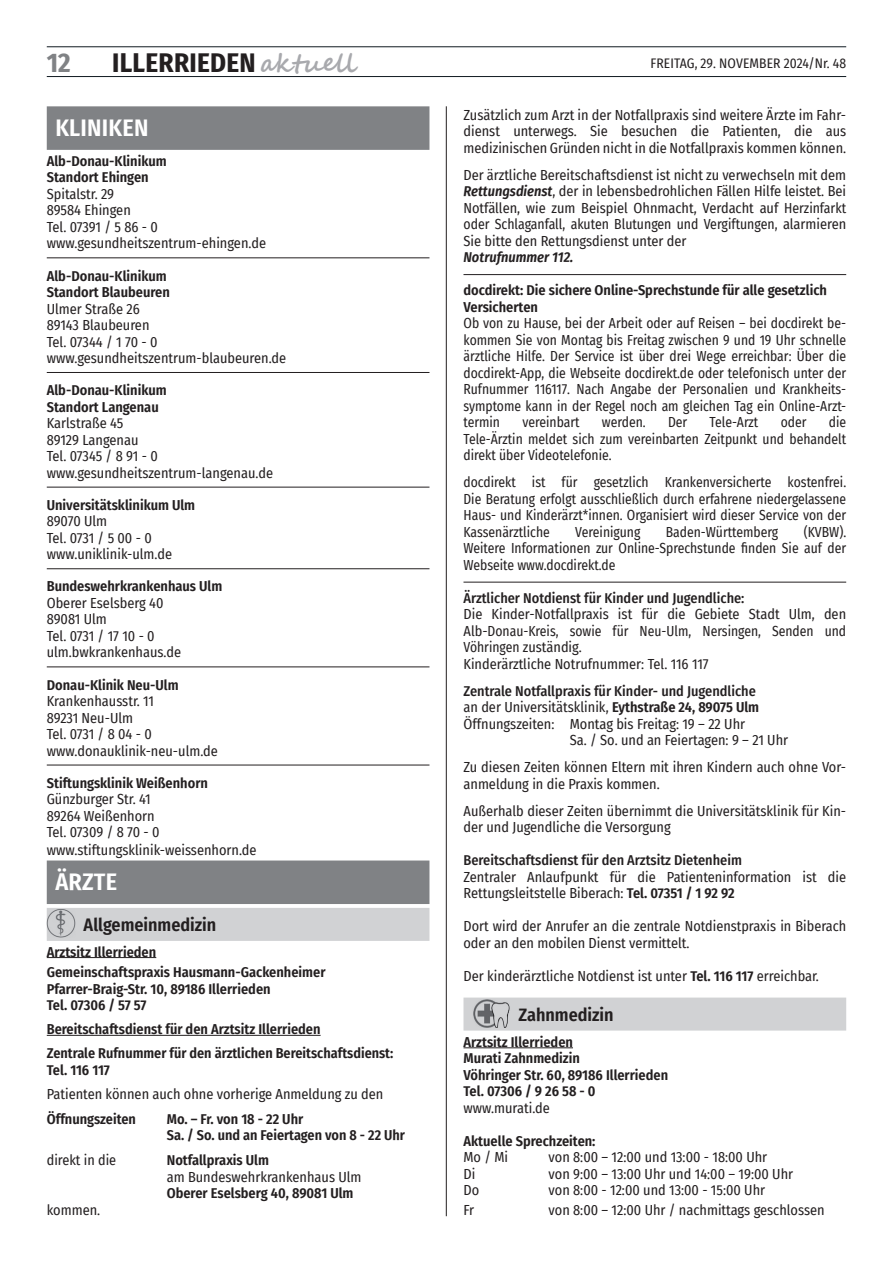
<style>
.page{position:relative;width:893px;height:1263px;background:#fff}
.page>*{position:absolute;margin:0;border:0;box-sizing:border-box;transform-origin:0 0}
.t1{font:700 27px "Fira Sans Condensed";letter-spacing:.01em;color:#231f20}
.t2{font:700 27px "Fira Sans Condensed";color:#808285}
.t3{font:600 24px "Fira Sans Condensed";letter-spacing:.01em;color:#fff}
.t4{font:600 18px "Fira Sans Condensed";color:#231f20}
.t5{font:14.25px/16.5px "Fira Sans Condensed";color:#231f20}
.t6{font:14.25px/16.5px "Fira Sans Condensed";color:#231f20;text-align:justify;scale:.95 1}
.t7{font:600 14.25px/16.5px "Fira Sans Condensed";color:#231f20}
.t8{font:500 14.25px "Fira Sans Condensed";color:#231f20}
.t9{font:italic 600 14.25px "Fira Sans Condensed";color:#231f20}
.t10{font:13.5px "Fira Sans Condensed";letter-spacing:.01em;color:#231f20}
.s1{font-family:"Segoe Script";font-size:25.5px;color:#a8a9ad}
.s2{font-weight:600;font-style:italic}
.s3{font-weight:600}
</style>
<div class="page">
<hr style="left:446px;top:106px;width:1px;height:1110px;background:#231f20">
<hr style="left:47px;top:76px;width:799px;height:1px;background:#101a21">
<hr style="left:47px;top:47px;width:799px;height:1px;background:#101a21">
<hr style="left:47px;top:258px;width:382px;height:1px;background:#231f20">
<hr style="left:47px;top:372px;width:382px;height:1px;background:#231f20">
<hr style="left:47px;top:487px;width:382px;height:1px;background:#231f20">
<hr style="left:47px;top:568px;width:382px;height:1px;background:#231f20">
<hr style="left:47px;top:667px;width:382px;height:1px;background:#231f20">
<hr style="left:47px;top:765px;width:382px;height:1px;background:#231f20">
<hr style="left:47px;top:957px;width:109px;height:1px;background:#231f20">
<hr style="left:47px;top:1035px;width:274px;height:1px;background:#231f20">
<div style="left:47px;top:106px;width:382px;height:44px;background:#808285"></div>
<div style="left:47px;top:860px;width:382px;height:44px;background:#808285"></div>
<div style="left:47px;top:908px;width:382px;height:33px;background:#d1d2d4"></div>
<img style="left:47px;top:909px;width:28px;height:28px">
<hr style="left:463px;top:274px;width:383px;height:1px;background:#231f20">
<hr style="left:463px;top:582px;width:383px;height:1px;background:#231f20">
<hr style="left:463px;top:1047px;width:110px;height:1px;background:#231f20">
<div style="left:463px;top:997px;width:383px;height:33px;background:#d1d2d4"></div>
<img style="left:473px;top:999px;width:37px;height:28px">
<h1 class="t1" style="left:112px;top:40px;width:244px">ILLERRIEDEN <span class="s1">aktuell</span></h1>
<h1 class="t2" style="left:47px;top:40px;width:25px">12</h1>
<p class="t10" style="left:650px;top:53px;width:197px">FREITAG, 29. NOVEMBER 2024/Nr. 48</p>
<h2 class="t3" style="left:55px;top:108px;width:95px">KLINIKEN</h2>
<p class="t7" style="left:47px;top:152px;width:121px">Alb-Donau-Klinikum<br>Standort Ehingen</p>
<p class="t5" style="left:47px;top:185px;width:221px">Spitalstr. 29<br>89584 Ehingen<br>Tel. 07391 / 5 86 - 0 www.gesundheitszentrum-ehingen.de</p>
<p class="t7" style="left:47px;top:266px;width:125px">Alb-Donau-Klinikum<br>Standort Blaubeuren</p>
<p class="t5" style="left:47px;top:300px;width:241px">Ulmer Straße 26<br>89143 Blaubeuren<br>Tel. 07344 / 1 70 - 0 www.gesundheitszentrum-blaubeuren.de</p>
<p class="t7" style="left:47px;top:381px;width:121px">Alb-Donau-Klinikum<br>Standort Langenau</p>
<p class="t5" style="left:47px;top:415px;width:228px">Karlstraße 45<br>89129 Langenau<br>Tel. 07345 / 8 91 - 0 www.gesundheitszentrum-langenau.de</p>
<p class="t7" style="left:47px;top:496px;width:150px">Universitätsklinikum Ulm</p>
<p class="t5" style="left:47px;top:513px;width:127px">89070 Ulm<br>Tel. 0731 / 5 00 - 0 www.uniklinik-ulm.de</p>
<p class="t7" style="left:47px;top:577px;width:177px">Bundeswehrkrankenhaus Ulm</p>
<p class="t5" style="left:47px;top:594px;width:136px">Oberer Eselsberg 40<br>89081 Ulm<br>Tel. 0731 / 17 10 - 0 ulm.bwkrankenhaus.de</p>
<p class="t7" style="left:47px;top:675px;width:133px">Donau-Klinik Neu-Ulm</p>
<p class="t5" style="left:47px;top:692px;width:173px">Krankenhausstr. 11<br>89231 Neu-Ulm<br>Tel. 0731 / 8 04 - 0 www.donauklinik-neu-ulm.de</p>
<p class="t7" style="left:47px;top:774px;width:163px">Stiftungsklinik Weißenhorn</p>
<p class="t5" style="left:47px;top:791px;width:114px">Günzburger Str. 41<br>89264 Weißenhorn<br>Tel. 07309 / 8 70 - 0</p>
<p class="t5" style="left:47px;top:842px;width:211px">www.stiftungsklinik-weissenhorn.de</p>
<h2 class="t3" style="left:55px;top:862px;width:63px">ÄRZTE</h2>
<p class="t4" style="left:84px;top:910px;width:134px">Allgemeinmedizin</p>
<p class="t7" style="left:47px;top:940px;width:280px;line-height:20.7px">Arztsitz Illerrieden<br>Gemeinschaftspraxis Hausmann-Gackenheimer</p>
<p class="t7" style="left:47px;top:980px;width:225px">Pfarrer-Braig-Str. 10, 89186 Illerrieden<br>Tel. 07306 / 57 57</p>
<p class="t7" style="left:47px;top:1016px;width:348px;line-height:24px">Bereitschaftsdienst für den Arztsitz Illerrieden<br>Zentrale Rufnummer für den ärztlichen Bereitschaftsdienst:</p>
<p class="t7" style="left:47px;top:1061px;width:65px">Tel. 116 117</p>
<p class="t5" style="left:47px;top:1085px;width:338px">Patienten können auch ohne vorherige Anmeldung zu den</p>
<p class="t7" style="left:47px;top:1110px;width:91px">Öffnungszeiten</p>
<p class="t7" style="left:167px;top:1110px;width:240px">Mo. – Fr. von 18 - 22 Uhr<br>Sa. / So. und an Feiertagen von 8 - 22 Uhr</p>
<p class="t5" style="left:47px;top:1152px;width:71px">direkt in die</p>
<p class="t7" style="left:167px;top:1151px;width:104px">Notfallpraxis Ulm</p>
<p class="t5" style="left:167px;top:1168px;width:196px">am Bundeswehrkrankenhaus Ulm</p>
<p class="t7" style="left:167px;top:1184px;width:188px">Oberer Eselsberg 40, 89081 Ulm</p>
<p class="t5" style="left:47px;top:1201px;width:55px">kommen.</p>
<p class="t5" style="left:463px;top:106px;width:384px;text-align:justify">Zusätzlich zum Arzt in der Notfallpraxis sind weitere Ärzte im Fahr&shy;dienst unterwegs. Sie besuchen die Patienten, die aus medizinischen Gründen nicht in die Notfallpraxis kommen können.</p>
<p class="t5" style="left:463px;top:166px;width:384px;text-align:justify">Der ärztliche Bereitschaftsdienst ist nicht zu verwechseln mit dem <span class="s2">Rettungsdienst</span>, der in lebensbedrohlichen Fällen Hilfe leistet. Bei Notfällen, wie zum Beispiel Ohnmacht, Verdacht auf Herzinfarkt oder Schlaganfall, akuten Blutungen und Vergiftungen, alarmieren Sie bitte den Rettungsdienst unter der</p>
<p class="t9" style="left:463px;top:246px;width:111px">Notrufnummer 112.</p>
<p class="t7" style="left:463px;top:281px;width:365px">docdirekt: Die sichere Online-Sprechstunde für alle gesetzlich<br>Versicherten</p>
<p class="t6" style="left:463px;top:315px;width:404px">Ob von zu Hause, bei der Arbeit oder auf Reisen – bei docdirekt be&shy;kommen Sie von Montag bis Freitag zwischen 9 und 19 Uhr schnelle ärztliche Hilfe. Der Service ist über drei Wege erreichbar: Über die docdirekt-App, die Webseite docdirekt.de oder telefonisch unter der Rufnummer 116117. Nach Angabe der Personalien und Krankheits&shy;symptome kann in der Regel noch am gleichen Tag ein Online-Arzt&shy;termin</p>
<p class="t6" style="left:463px;top:414px;width:404px;text-indent:365px">die Tele-Ärztin meldet sich zum vereinbarten Zeitpunkt und behandelt direkt über Videotelefonie.</p>
<p class="t6" style="left:463px;top:474px;width:404px">docdirekt ist für gesetzlich Krankenversicherte kostenfrei.<br>Die Beratung erfolgt ausschließlich durch erfahrene niedergelassene Haus- und Kinderärzt*innen. Organisiert wird dieser Service von der Kassenärztliche</p>
<p class="t6" style="left:522px;top:414px;width:62px">vereinbart</p>
<p class="t6" style="left:602px;top:414px;width:48px">werden.</p>
<p class="t6" style="left:668px;top:414px;width:22px">Der</p>
<p class="t6" style="left:710px;top:414px;width:53px">Tele-Arzt</p>
<p class="t6" style="left:781px;top:414px;width:29px">oder</p>
<p class="t6" style="left:463px;top:523px;width:404px;text-indent:340px">(KVBW).<br>Weitere Informationen zur Online-Sprechstunde finden Sie auf der Webseite www.docdirekt.de</p>
<p class="t8" style="left:463px;top:586px;width:282px">Ärztlicher Notdienst für Kinder und Jugendliche:</p>
<p class="t5" style="left:463px;top:606px;width:384px">Die Kinder-Notfallpraxis ist für die Gebiete Stadt Ulm, den Alb-Donau-Kreis, sowie für Neu-Ulm, Nersingen, Senden und Vöhringen zuständig.<br>Kinderärztliche Notrufnummer: Tel. 116 117</p>
<p class="t8" style="left:463px;top:679px;width:294px">Zentrale Notfallpraxis für Kinder- und Jugendliche</p>
<p class="t5" style="left:463px;top:699px;width:297px">an der Universitätsklinik, <span class="s3">Eythstraße 24, 89075 Ulm</span></p>
<p class="t5" style="left:463px;top:715px;width:283px">Öffnungszeiten: Montag bis Freitag: 19 – 22 Uhr</p>
<p class="t5" style="left:570px;top:732px;width:220px">Sa. / So. und an Feiertagen: 9 – 21 Uhr</p>
<p class="t5" style="left:463px;top:759px;width:384px">Zu diesen Zeiten können Eltern mit ihren Kindern auch ohne Vor&shy;anmeldung in die Praxis kommen.</p>
<p class="t5" style="left:463px;top:802px;width:384px">Außerhalb dieser Zeiten übernimmt die Universitätsklinik für Kin&shy;der und Jugendliche die Versorgung</p>
<p class="t8" style="left:463px;top:849px;width:280px">Bereitschaftsdienst für den Arztsitz Dietenheim</p>
<p class="t5" style="left:463px;top:868px;width:384px">Zentraler Anlaufpunkt für die Patienteninformation ist die<br>Rettungsleitstelle Biberach: <span class="s3">Tel. 07351 / 1 92 92</span></p>
<p class="t5" style="left:463px;top:918px;width:384px">Dort wird der Anrufer an die zentrale Notdienstpraxis in Biberach oder an den mobilen Dienst vermittelt.</p>
<p class="t5" style="left:463px;top:967px;width:357px">Der kinderärztliche Notdienst ist unter <span class="s3">Tel. 116 117</span> erreichbar.</p>
<p class="t4" style="left:519px;top:1000px;width:97px">Zahnmedizin</p>
<p class="t7" style="left:463px;top:1033px;width:206px">Arztsitz Illerrieden<br>Murati Zahnmedizin<br>Vöhringer Str. 60, 89186 Illerrieden<br>Tel. 07306 / 9 26 58 - 0</p>
<p class="t5" style="left:463px;top:1099px;width:88px">www.murati.de</p>
<p class="t7" style="left:463px;top:1132px;width:134px">Aktuelle Sprechzeiten:</p>
<p class="t5" style="left:463px;top:1149px;width:46px">Mo / Mi</p>
<p class="t5" style="left:549px;top:1149px;width:220px">von 8:00 – 12:00 und 13:00 - 18:00 Uhr</p>
<p class="t5" style="left:463px;top:1165px;width:13px">Di</p>
<p class="t5" style="left:549px;top:1165px;width:246px">von 9:00 – 13:00 Uhr und 14:00 – 19:00 Uhr</p>
<p class="t5" style="left:463px;top:1182px;width:17px">Do</p>
<p class="t5" style="left:549px;top:1182px;width:218px">von 8:00 - 12:00 und 13:00 - 15:00 Uhr</p>
<p class="t5" style="left:463px;top:1201px;width:12px">Fr</p>
<p class="t5" style="left:549px;top:1201px;width:278px">von 8:00 – 12:00 Uhr / nachmittags geschlossen</p>
<p class="t6" style="left:575px;top:523px;width:70px">Vereinigung</p>
<p class="t6" style="left:666px;top:523px;width:120px">Baden-Württemberg</p>
</div>
